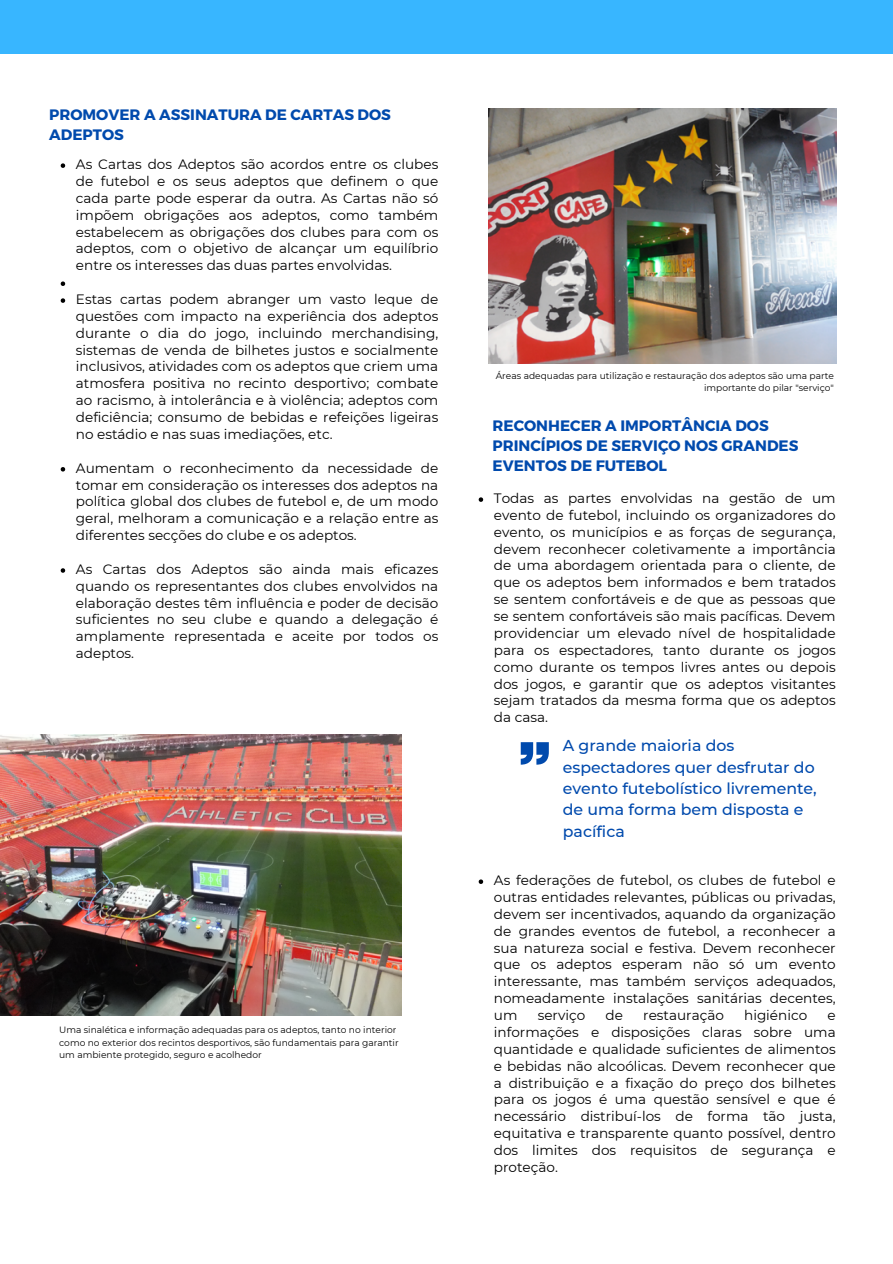
<style>
.page{position:relative;width:893px;height:1264px;background:#fff}
.page>*{position:absolute;margin:0;border:0;box-sizing:border-box;transform-origin:0 0}
.t1{font:500 15.75px/21.3px "Montserrat";color:#004aad}
.t2{font:700 15.15px/20.2px "Montserrat";color:#004aad}
.t3{font:13.65px/16.8px "Montserrat";color:#000;text-align:justify}
.t4{font:9.15px/12.1px "Montserrat";color:#000;text-align:right}
</style>
<div class="page">
<div style="left:0;top:0;width:892px;height:53px;background:#38b6ff"></div>
<svg style="left:520px;top:742px;width:28px;height:22px"></svg>
<img style="left:0;top:734px;width:401px;height:281px">
<img style="left:488px;top:109px;width:348px;height:255px">
<svg style="left:61px;top:163px;width:4px;height:5px"></svg>
<svg style="left:61px;top:281px;width:4px;height:5px"></svg>
<svg style="left:61px;top:298px;width:4px;height:5px"></svg>
<svg style="left:61px;top:467px;width:4px;height:4px"></svg>
<svg style="left:61px;top:568px;width:4px;height:4px"></svg>
<svg style="left:478px;top:497px;width:5px;height:5px"></svg>
<svg style="left:478px;top:879px;width:5px;height:5px"></svg>
<p class="t2" style="left:49px;top:104px;width:343px">PROMOVER A ASSINATURA DE CARTAS DOS<br>ADEPTOS</p>
<p class="t3" style="left:76px;top:156px;width:364px">As Cartas dos Adeptos são acordos entre os clubes de futebol e os seus adeptos que definem o que cada parte pode esperar da outra. As Cartas não só impõem obrigações aos adeptos, como também estabelecem as obrigações dos clubes para com os adeptos, com o objetivo de alcançar um equilíbrio entre os interesses das duas partes envolvidas.</p>
<p class="t3" style="left:76px;top:291px;width:364px">Estas cartas podem abranger um vasto leque de questões com impacto na experiência dos adeptos durante o dia do jogo, incluindo merchandising, sistemas de venda de bilhetes justos e socialmente inclusivos, atividades com os adeptos que criem uma atmosfera positiva no recinto desportivo; combate ao racismo, à intolerância e à violência; adeptos com deficiência; consumo de bebidas e refeições ligeiras no estádio e nas suas imediações, etc.</p>
<p class="t3" style="left:76px;top:459px;width:364px">Aumentam o reconhecimento da necessidade de tomar em consideração os interesses dos adeptos na política global dos clubes de futebol e, de um modo geral, melhoram a comunicação e a relação entre as diferentes secções do clube e os adeptos.</p>
<p class="t3" style="left:76px;top:560px;width:364px">As Cartas dos Adeptos são ainda mais eficazes quando os representantes dos clubes envolvidos na elaboração destes têm influência e poder de decisão suficientes no seu clube e quando a delegação é amplamente representada e aceite por todos os adeptos.</p>
<p class="t4" style="left:59px;top:1024px;width:341px;text-align:left">Uma sinalética e informação adequadas para os adeptos, tanto no interior como no exterior dos recintos desportivos, são fundamentais para garantir um ambiente protegido, seguro e acolhedor</p>
<p class="t4" style="left:495px;top:369px;width:340px">Áreas adequadas para utilização e restauração dos adeptos são uma parte importante do pilar "serviço"</p>
<p class="t2" style="left:492px;top:414px;width:307px">RECONHECER A IMPORTÂNCIA DOS<br>PRINCÍPIOS DE SERVIÇO NOS GRANDES<br>EVENTOS DE FUTEBOL</p>
<p class="t3" style="left:494px;top:489px;width:343px">Todas as partes envolvidas na gestão de um evento de futebol, incluindo os organizadores do evento, os municípios e as forças de segurança, devem reconhecer coletivamente a importância de uma abordagem orientada para o cliente, de que os adeptos bem informados e bem tratados se sentem confortáveis e de que as pessoas que se sentem confortáveis são mais pacíficas. Devem providenciar um elevado nível de hospitalidade para os espectadores, tanto durante os jogos como durante os tempos livres antes ou depois dos jogos, e garantir que os adeptos visitantes sejam tratados da mesma forma que os adeptos da casa.</p>
<p class="t1" style="left:563px;top:735px;width:255px">A grande maioria dos espectadores quer desfrutar do evento futebolístico livremente, de uma forma bem disposta e pacífica</p>
<p class="t3" style="left:494px;top:871px;width:343px">As federações de futebol, os clubes de futebol e outras entidades relevantes, públicas ou privadas, devem ser incentivados, aquando da organização de grandes eventos de futebol, a reconhecer a sua natureza social e festiva. Devem reconhecer que os adeptos esperam não só um evento interessante, mas também serviços adequados, nomeadamente instalações sanitárias decentes, um</p>
<p class="t3" style="left:537px;top:1006px;width:49px">serviço</p>
<p class="t3" style="left:605px;top:1006px;width:19px">de</p>
<p class="t3" style="left:643px;top:1006px;width:82px">restauração</p>
<p class="t3" style="left:744px;top:1006px;width:65px">higiénico</p>
<p class="t3" style="left:494px;top:1006px;width:343px;text-indent:333px">e informações e disposições claras sobre uma quantidade e qualidade suficientes de alimentos e bebidas não alcoólicas. Devem reconhecer que a distribuição e a fixação do preço dos bilhetes para os jogos é uma questão sensível e que é necessário distribuí-los de forma tão justa, equitativa e transparente quanto possível, dentro dos limites dos requisitos de segurança e proteção.</p>
</div>
